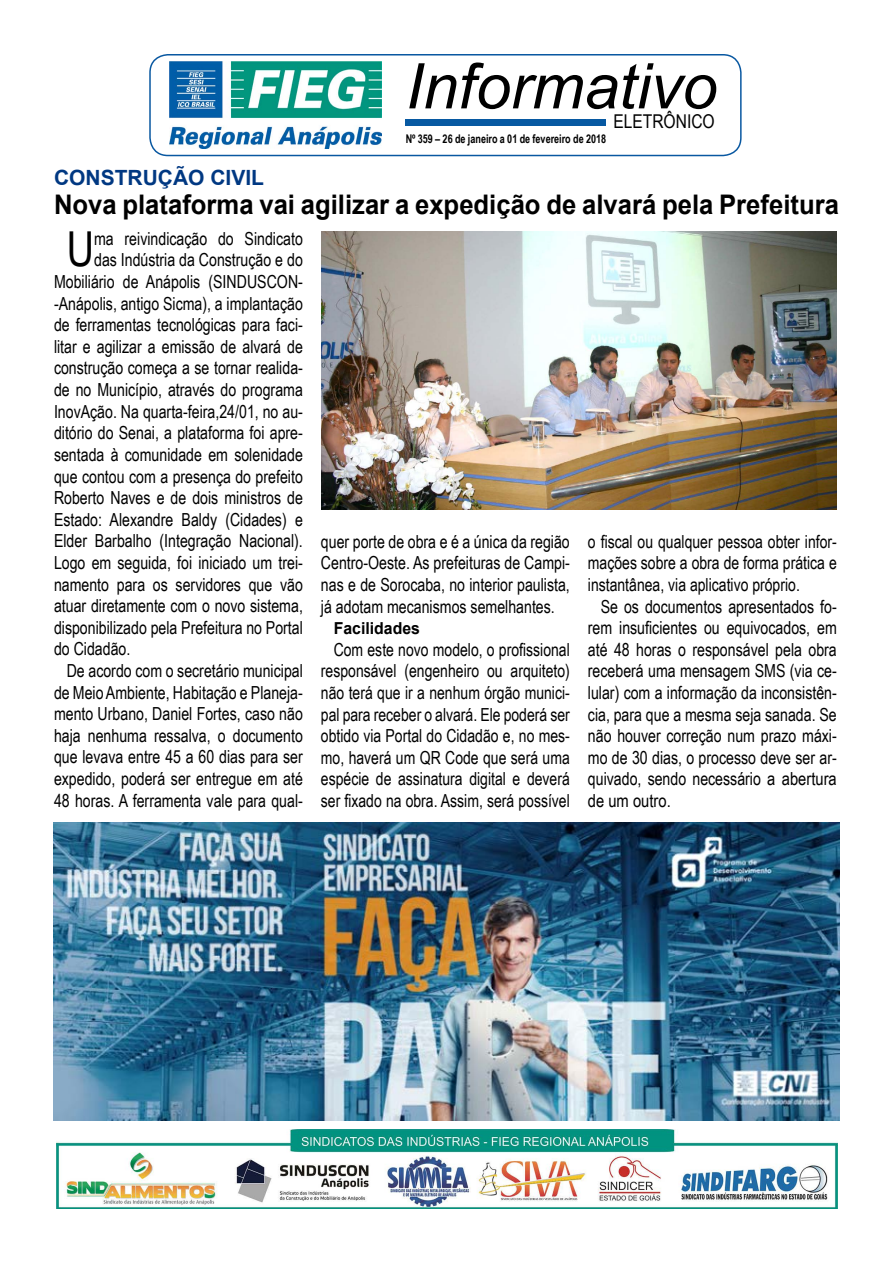
<style>
.page{position:relative;width:893px;height:1263px;background:#fff}
.page>*{position:absolute;margin:0;border:0;box-sizing:border-box;transform-origin:0 0}
.t1{font:italic 63px "Arial";color:#000}
.t2{font:48.15px "Arial Narrow";color:#000;scale:.96 1}
.t3{font:700 27px "Arial";color:#000;scale:.95 1}
.t4{font:700 21px "Arial";color:#003882}
.t5{font:19.05px "Arial Narrow";color:#000}
.t6{font:18px/21.6px "Arial Narrow";color:#000;text-align:justify;scale:.96 1}
.t7{font:18px/21.6px "Arial Narrow";color:#000;text-align:justify;scale:.95 1}
.t8{font:700 16.5px "Arial";color:#000;scale:.96 1}
.t9{font:700 12px "Arial Narrow";color:#000;scale:.92 1}
</style>
<div class="page">
<img style="left:53px;top:823px;width:786px;height:297px">
<img style="left:56px;top:1129px;width:782px;height:80px">
<img style="left:322px;top:232px;width:515px;height:277px">
<div style="left:149px;top:54px;width:593px;height:102px;border:2px solid #0958a1;border-radius:18px"></div>
<img style="left:169px;top:62px;width:213px;height:86px">
<div style="left:406px;top:119px;width:200px;height:6px;background:#0759a2"></div>
<h1 class="t1" style="left:406px;top:45px;width:313px">Informativo</h1>
<p class="t5" style="left:613px;top:108px;width:103px">ELETRÔNICO</p>
<p class="t9" style="left:406px;top:129px;width:219px">Nº 359 – 26 de janeiro a 01 de fevereiro de 2018</p>
<p class="t4" style="left:54px;top:163px;width:211px">CONSTRUÇÃO CIVIL</p>
<h3 class="t3" style="left:54px;top:186px;width:828px">Nova plataforma vai agilizar a expedição de alvará pela Prefeitura</h3>
<h2 class="t2" style="left:67px;top:214px;width:30px">U</h2>
<p class="t6" style="left:94px;top:227px;width:219px">ma reivindicação do Sindicato</p>
<p class="t6" style="left:94px;top:249px;width:219px">das Indústria da Construção e do</p>
<p class="t6" style="left:54px;top:270px;width:261px">Mobiliário de Anápolis (SINDUSCON-</p>
<p class="t6" style="left:54px;top:292px;width:261px">-Anápolis, antigo Sicma), a implantação</p>
<p class="t6" style="left:54px;top:313px;width:261px">de ferramentas tecnológicas para faci-</p>
<p class="t6" style="left:54px;top:335px;width:261px">litar e agilizar a emissão de alvará de</p>
<p class="t6" style="left:54px;top:357px;width:261px">construção começa a se tornar realida-</p>
<p class="t6" style="left:54px;top:378px;width:261px">de no Município, através do programa</p>
<p class="t6" style="left:54px;top:400px;width:261px">InovAção. Na quarta-feira,24/01, no au-</p>
<p class="t6" style="left:54px;top:421px;width:261px">ditório do Senai, a plataforma foi apre-</p>
<p class="t6" style="left:54px;top:443px;width:261px">sentada à comunidade em solenidade</p>
<p class="t6" style="left:54px;top:465px;width:261px">que contou com a presença do prefeito</p>
<p class="t6" style="left:54px;top:486px;width:261px">Roberto Naves e de dois ministros de</p>
<p class="t6" style="left:54px;top:508px;width:261px">Estado: Alexandre Baldy (Cidades) e</p>
<p class="t6" style="left:54px;top:529px;width:261px">Elder Barbalho (Integração Nacional).</p>
<p class="t6" style="left:54px;top:551px;width:261px">Logo em seguida, foi iniciado um trei-</p>
<p class="t6" style="left:54px;top:573px;width:261px">namento para os servidores que vão</p>
<p class="t6" style="left:54px;top:594px;width:261px">atuar diretamente com o novo sistema,</p>
<p class="t6" style="left:54px;top:616px;width:261px">disponibilizado pela Prefeitura no Portal</p>
<p class="t6" style="left:54px;top:637px;width:81px">do Cidadão.</p>
<p class="t6" style="left:67px;top:659px;width:247px">De acordo com o secretário municipal</p>
<p class="t6" style="left:54px;top:681px;width:261px">de Meio Ambiente, Habitação e Planeja-</p>
<p class="t6" style="left:54px;top:702px;width:261px">mento Urbano, Daniel Fortes, caso não</p>
<p class="t6" style="left:54px;top:724px;width:261px">haja nenhuma ressalva, o documento</p>
<p class="t6" style="left:54px;top:745px;width:261px">que levava entre 45 a 60 dias para ser</p>
<p class="t6" style="left:54px;top:767px;width:261px">expedido, poderá ser entregue em até</p>
<p class="t6" style="left:54px;top:789px;width:261px">48 horas. A ferramenta vale para qual-</p>
<p class="t7" style="left:588px;top:530px;width:264px">o fiscal ou qualquer pessoa obter infor&shy;mações sobre a obra de forma prática e instantânea, via aplicativo próprio.</p>
<p class="t6" style="left:588px;top:595px;width:261px;text-indent:13px">Se os documentos apresentados fo&shy;rem insuficientes ou equivocados, em até 48 horas o responsável pela obra receberá uma mensagem SMS (via ce&shy;lular) com a informação da inconsistên&shy;cia, para que a mesma seja sanada. Se não houver correção num prazo máxi&shy;mo de 30 dias, o processo deve ser ar&shy;quivado, sendo necessário a abertura de um outro.</p>
<p class="t6" style="left:321px;top:530px;width:261px">quer porte de obra e é a única da região Centro-Oeste. As prefeituras de Campi&shy;nas e de Sorocaba, no interior paulista, já adotam mecanismos semelhantes.</p>
<p class="t8" style="left:334px;top:617px;width:91px">Facilidades</p>
<p class="t7" style="left:321px;top:638px;width:264px;text-indent:13px">Com este novo modelo, o profissional responsável (engenheiro ou arquiteto) não terá que ir a nenhum órgão munici&shy;pal para receber o alvará. Ele poderá ser obtido via Portal do Cidadão e, no mes&shy;mo, haverá um QR Code que será uma espécie de assinatura digital e deverá ser fixado na obra. Assim, será possível</p>
</div>
